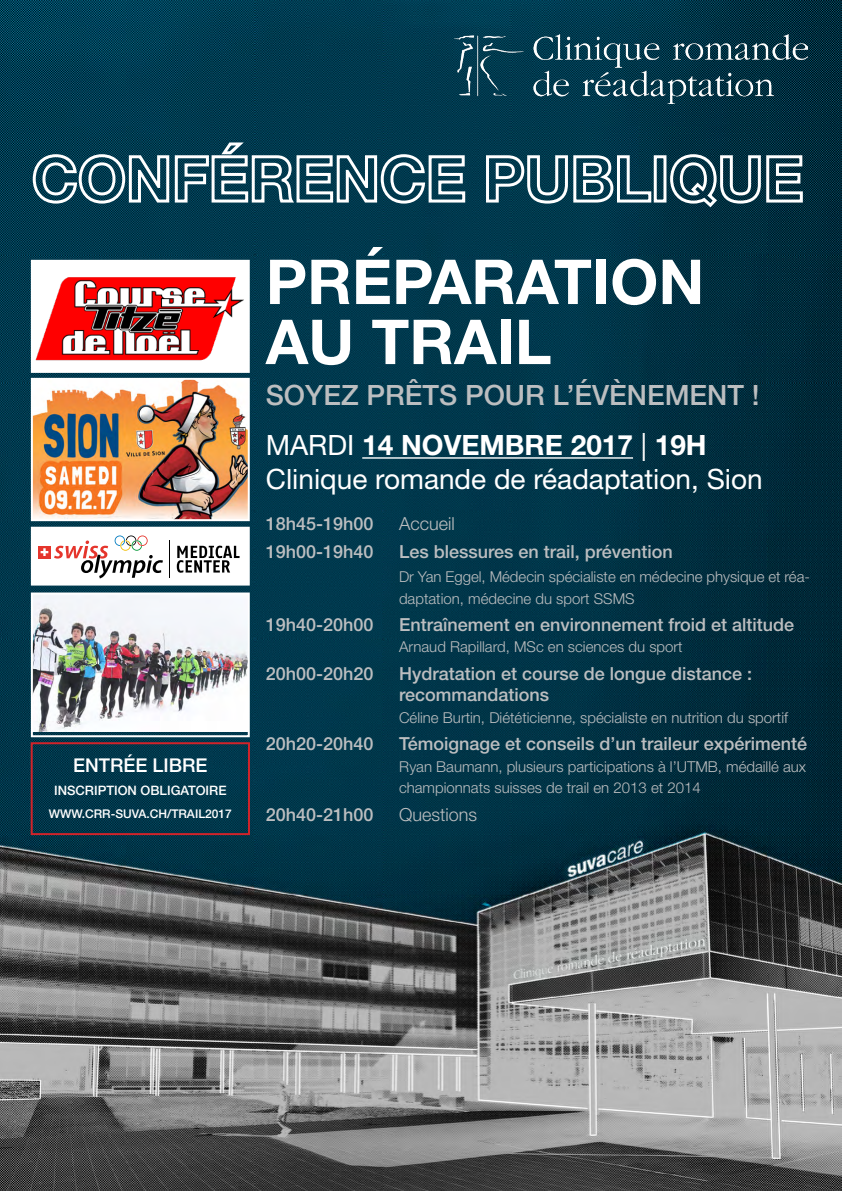
<style>
.page{position:relative;width:842px;height:1191px;background:#fff}
.page>*{position:absolute;margin:0;border:0;box-sizing:border-box;transform-origin:0 0}
.t1{font:700 62px/60px "Helvetica Neue LT Std";color:#fff}
.t2{font:500 28px/50.6px "Helvetica Neue LT Std";color:#bcbec0}
.t3{font:28px "Helvetica Neue LT Std";color:#fff}
.t4{font:500 19px "Helvetica Neue LT Std";color:#fff}
.t5{font:500 18px/21.6px "Helvetica Neue LT Std";color:#bcbec0}
.t6{font:300 18px "Helvetica Neue LT Std";color:#bcbec0}
.t7{font:300 15px/21.6px "Helvetica Neue LT Std";color:#bcbec0}
.t8{font:500 13px "Helvetica Neue LT Std";color:#fff}
.t9{font:500 12px "Helvetica Neue LT Std";color:#fff}
.s1{font-weight:400;color:#fff}
.s2{font-weight:700;color:#fff}
</style>
<div class="page">
<img style="left:0;top:0;width:842px;height:1191px">
<svg style="left:31px;top:140px;width:436px;height:65px"></svg>
<svg style="left:484px;top:154px;width:169px;height:51px"></svg>
<div style="left:654px;top:155px;width:12px;height:47px;border:3px solid #fff"></div>
<svg style="left:669px;top:153px;width:135px;height:56px"></svg>
<img style="left:34px;top:381px;width:213px;height:137px">
<div style="left:31px;top:378px;width:219px;height:143px;border:2px solid #fff"></div>
<div style="left:32px;top:261px;width:217px;height:111px;background:#fff"></div>
<img style="left:35px;top:277px;width:209px;height:84px">
<div style="left:31px;top:260px;width:219px;height:113px;border:2px solid #fff"></div>
<hr style="left:362px;top:457px;width:271px;height:2px;background:#fff">
<img style="left:34px;top:595px;width:213px;height:136px">
<div style="left:31px;top:592px;width:219px;height:145px;border:2px solid #fff"></div>
<img style="left:454px;top:34px;width:354px;height:69px">
<div style="left:32px;top:528px;width:217px;height:56px;background:#fff"></div>
<svg style="left:54px;top:535px;width:109px;height:43px"></svg>
<div style="left:38px;top:546px;width:13px;height:12px;background:#e5352c"></div>
<svg style="left:41px;top:548px;width:7px;height:8px"></svg>
<svg style="left:177px;top:545px;width:63px;height:28px"></svg>
<hr style="left:169px;top:540px;width:1px;height:38px;background:#000">
<div style="left:31px;top:742px;width:219px;height:93px;border:2px solid #d2232a"></div>
<p class="t4" style="left:73px;top:754px;width:136px">Entrée libre</p>
<p class="t8" style="left:54px;top:783px;width:174px">Inscription obligatoire</p>
<p class="t9" style="left:49px;top:807px;width:185px">www.crr-suva.ch/trail2017</p>
<h1 class="t1" style="left:266px;top:250px;width:440px">PRÉPARATION<br>AU TRAIL</h1>
<h2 class="t2" style="left:266px;top:369px;width:495px">soyez prêts pour l’évènement ! <span class="s1">mardi</span> <span class="s2">14 NOVEMBRE 2017</span> <span class="s1">|</span> <span class="s2">19H</span></h2>
<h2 class="t3" style="left:266px;top:462px;width:498px">Clinique romande de réadaptation, Sion</h2>
<p class="t5" style="left:266px;top:513px;width:109px">18h45-19h00</p>
<p class="t6" style="left:399px;top:513px;width:57px">Accueil</p>
<p class="t5" style="left:266px;top:540px;width:109px">19h00-19h40</p>
<p class="t5" style="left:399px;top:540px;width:275px">Les blessures en trail, prévention</p>
<p class="t7" style="left:399px;top:565px;width:413px">Dr Yan Eggel, Médecin spécialiste en médecine physique et réa&shy;daptation, médecine du sport SSMS</p>
<p class="t5" style="left:266px;top:613px;width:109px">19h40-20h00</p>
<p class="t5" style="left:399px;top:613px;width:397px">Entraînement en environnement froid et altitude</p>
<p class="t7" style="left:399px;top:636px;width:285px">Arnaud Rapillard, MSc en sciences du sport</p>
<p class="t5" style="left:266px;top:662px;width:109px">20h00-20h20</p>
<p class="t5" style="left:399px;top:662px;width:355px">Hydratation et course de longue distance : recommandations</p>
<p class="t7" style="left:399px;top:706px;width:390px">Céline Burtin, Diététicienne, spécialiste en nutrition du sportif</p>
<p class="t5" style="left:266px;top:733px;width:109px">20h20-20h40</p>
<p class="t5" style="left:399px;top:733px;width:410px">Témoignage et conseils d’un traileur expérimenté</p>
<p class="t7" style="left:399px;top:755px;width:409px">Ryan Baumann, plusieurs participations à l’UTMB, médaillé aux championnats suisses de trail en 2013 et 2014</p>
<p class="t5" style="left:266px;top:803px;width:109px">20h40-21h00</p>
<p class="t6" style="left:399px;top:803px;width:79px">Questions</p>
</div>
